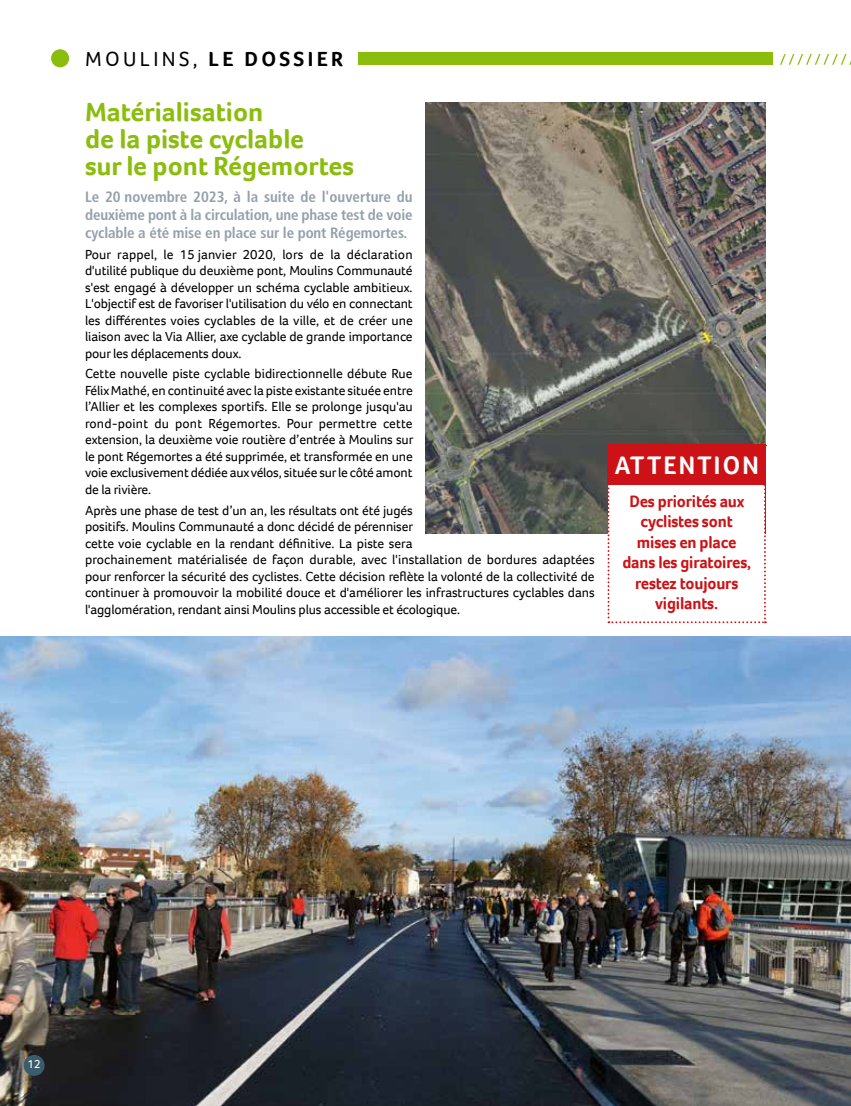
<style>
.page{position:relative;width:851px;height:1106px;background:#fff}
.page>*{position:absolute;margin:0;border:0;box-sizing:border-box;transform-origin:0 0}
.t1{font:700 27px/27px "Foco";color:#8bbd0d}
.t2{font:700 26.1px "Foco";letter-spacing:.09em;color:#fff;scale:.95 1}
.t3{font:700 21px "Foco";letter-spacing:.16em;color:#000}
.t4{font:700 17.1px/20.5px "Foco";letter-spacing:-.01em;color:#cc1216;text-align:center;scale:.95 1}
.t5{font:700 condensed 15px/18px "Frutiger LT Pro";letter-spacing:-.01em;color:#94a1aa;text-align:justify}
.t6{font:13.5px/16.5px "Foco";letter-spacing:-.01em;color:#000;text-align:justify}
.t7{font:12px "Foco";color:#fff}
.s1{font-weight:400}
</style>
<div class="page">
<img style="left:0;top:636px;width:850px;height:470px">
<div style="left:51px;top:49px;width:18px;height:18px;background:#8bbd0d;border-radius:50%"></div>
<div style="left:358px;top:52px;width:414px;height:13px;background:#8bbd0d"></div>
<svg style="left:780px;top:54px;width:70px;height:11px"></svg>
<div style="left:24px;top:1054px;width:21px;height:21px;background:#3b5d6b;border-radius:50%"></div>
<img style="left:425px;top:102px;width:340px;height:432px">
<svg style="left:607px;top:485px;width:158px;height:138px"></svg>
<div style="left:607px;top:444px;width:158px;height:41px;background:#cc1216"></div>
<h3 class="t3" style="left:85px;top:45px;width:259px"><span class="s1">MOULINS,</span> LE DOSSIER</h3>
<h1 class="t1" style="left:85px;top:98px;width:270px">Matérialisation<br>de la piste cyclable<br>sur le pont Régemortes</h1>
<p class="t5" style="left:85px;top:188px;width:329px">Le 20 novembre 2023, à la suite de l'ouverture du deuxième pont à la circulation, une phase test de voie cyclable a été mise en place sur le pont Régemortes.</p>
<p class="t6" style="left:85px;top:246px;width:329px">Pour rappel, le 15 janvier 2020, lors de la déclaration d'utilité publique du deuxième pont, Moulins Communauté s'est engagé à développer un schéma cyclable ambitieux.<br>L'objectif est de favoriser l'utilisation du vélo en connectant les différentes voies cyclables de la ville, et de créer une liaison avec la Via Allier, axe cyclable de grande importance pour les déplacements doux.</p>
<p class="t6" style="left:85px;top:365px;width:330px">Cette nouvelle piste cyclable bidirectionnelle débute Rue Félix Mathé, en continuité avec la piste existante située entre l’Allier et les complexes sportifs. Elle se prolonge jusqu'au rond-point du pont Régemortes. Pour permettre cette extension, la deuxième voie routière d’entrée à Moulins sur le pont Régemortes a été supprimée, et transformée en une voie exclusivement dédiée aux vélos, située sur le côté amont de la rivière.</p>
<p class="t6" style="left:85px;top:501px;width:511px;text-align:left">Après une phase de test d’un an, les résultats ont été jugés<br>positifs. Moulins Communauté a donc décidé de pérenniser<br>cette voie cyclable en la rendant définitive. La piste sera<br>prochainement matérialisée de façon durable, avec l'installation de bordures adaptées pour renforcer la sécurité des cyclistes. Cette décision reflète la volonté de la collectivité de continuer à promouvoir la mobilité douce et d'améliorer les infrastructures cyclables dans l'agglomération, rendant ainsi Moulins plus accessible et écologique.</p>
<p class="t4" style="left:622px;top:490px;width:137px">Des priorités aux cyclistes sont mises en place dans les giratoires, restez toujours vigilants.</p>
<h2 class="t2" style="left:614px;top:448px;width:153px">ATTENTION</h2>
<p class="t7" style="left:27px;top:1056px;width:15px">12</p>
</div>
